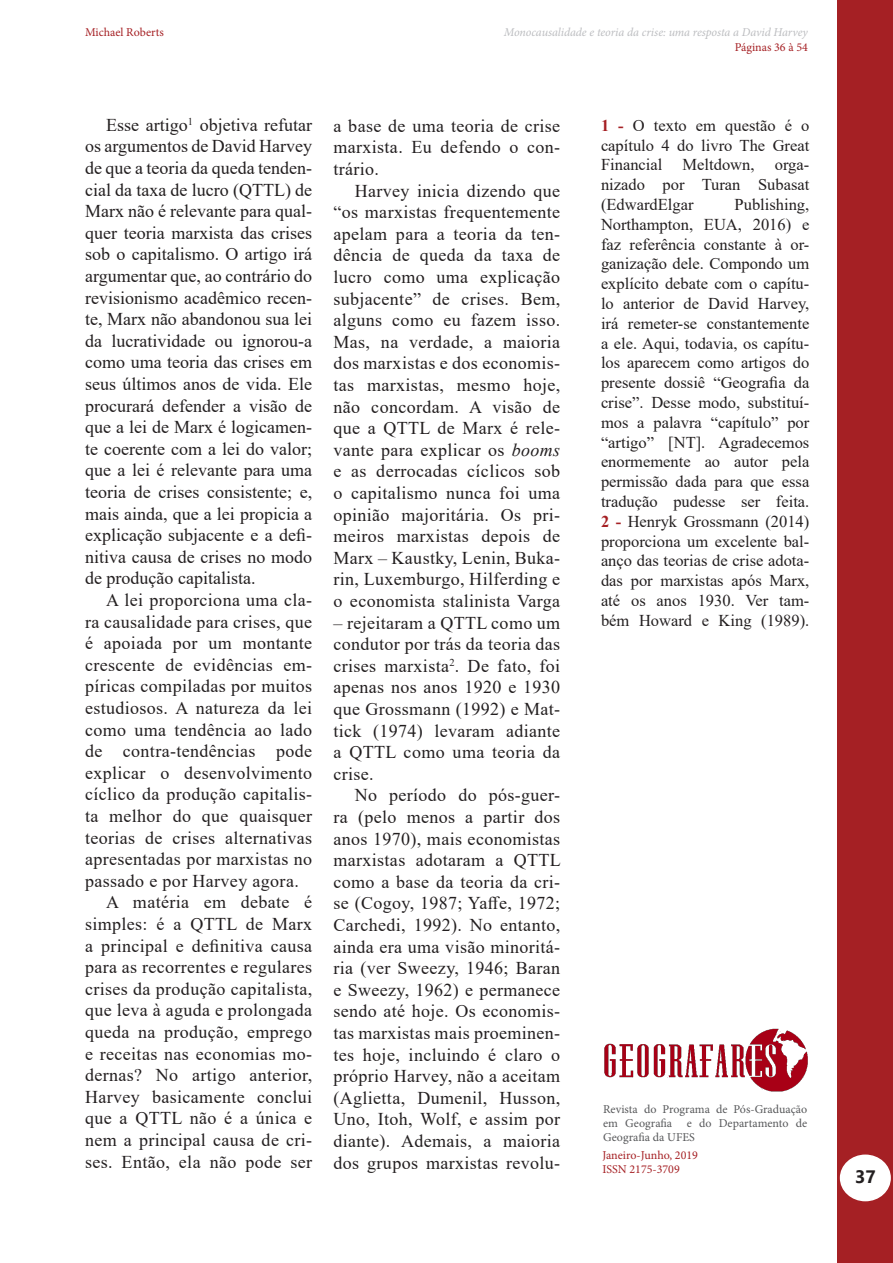
<style>
.page{position:relative;width:893px;height:1263px;background:#fff}
.page>*{position:absolute;margin:0;border:0;box-sizing:border-box;transform-origin:0 0}
.Corpo_do_Texto_Ofici{font:18px/21.6px "Times New Roman";letter-spacing:.02em;color:#231f20;text-align:justify}
.t1{font:700 18px "Segoe UI";color:#231f20}
.t2{font:16.5px/19.8px "Times New Roman";color:#231f20;text-align:justify}
.t3{font:12px/14.4px "Minion Pro";color:#57585a;text-align:justify}
.t4{font:12px/14.4px "Minion Pro";color:#a52024}
.t5{font:italic 12px "Minion Pro";letter-spacing:-.005em;color:#bcbdc0}
.s1{font-style:italic}
.s2{font-weight:700;color:#a52024}
</style>
<div class="page">
<div style="left:838px;top:0;width:55px;height:1263px;background:#a52024"></div>
<div style="left:841px;top:1155px;width:49px;height:45px;background:#fff;border-radius:50%"></div>
<div style="left:840px;top:1154px;width:51px;height:47px;border:2px solid #fff;border-radius:50%"></div>
<img style="left:604px;top:1028px;width:204px;height:64px">
<p class="t4" style="left:85px;top:25px;width:80px">Michael Roberts</p>
<p class="t5" style="left:504px;top:24px;width:305px">Monocausalidade e teoria da crise: uma resposta a David Harvey</p>
<p class="t4" style="left:735px;top:40px;width:75px">Páginas 36 à 54</p>
<p class="Corpo_do_Texto_Ofici" style="left:85px;top:113px;width:229px;text-indent:21px">Esse artigo<sup>1</sup> objetiva refutar os argumentos de David Harvey de que a teoria da queda tenden&shy;cial da taxa de lucro (QTTL) de Marx não é relevante para qual&shy;quer teoria marxista das crises sob o capitalismo. O artigo irá argumentar que, ao contrário do revisionismo acadêmico recen&shy;te, Marx não abandonou sua lei da lucratividade ou ignorou-a como uma teoria das crises em seus últimos anos de vida. Ele procurará defender a visão de que a lei de Marx é logicamen&shy;te coerente com a lei do valor; que a lei é relevante para uma teoria de crises consistente; e, mais ainda, que a lei propicia a explicação subjacente e a defi&shy;nitiva causa de crises no modo de produção capitalista.</p>
<p class="Corpo_do_Texto_Ofici" style="left:85px;top:589px;width:229px;text-indent:21px">A lei proporciona uma cla&shy;ra causalidade para crises, que é apoiada por um montante crescente de evidências em&shy;píricas compiladas por muitos estudiosos. A natureza da lei como uma tendência ao lado de contra-tendências pode explicar o desenvolvimento cíclico da produção capitalis&shy;ta melhor do que quaisquer teorias de crises alternativas apresentadas por marxistas no passado e por Harvey agora.</p>
<p class="Corpo_do_Texto_Ofici" style="left:85px;top:891px;width:229px;text-indent:21px">A matéria em debate é simples: é a QTTL de Marx a principal e definitiva causa para as recorrentes e regulares crises da produção capitalista, que leva à aguda e prolongada queda na produção, emprego e receitas nas economias mo&shy;dernas? No artigo anterior, Harvey basicamente conclui que a QTTL não é a única e nem a principal causa de cri&shy;ses. Então, ela não pode ser</p>
<p class="Corpo_do_Texto_Ofici" style="left:333px;top:114px;width:228px">a base de uma teoria de crise marxista. Eu defendo o con&shy;trário.</p>
<p class="Corpo_do_Texto_Ofici" style="left:333px;top:179px;width:228px;text-indent:21px">Harvey inicia dizendo que “os marxistas frequentemente apelam para a teoria da ten&shy;dência de queda da taxa de lucro como uma explicação subjacente” de crises. Bem, alguns como eu fazem isso.<br>Mas, na verdade, a maioria dos marxistas e dos economis&shy;tas marxistas, mesmo hoje, não concordam. A visão de que a QTTL de Marx é rele&shy;vante para explicar os <span class="s1">booms </span>e as derrocadas cíclicos sob o capitalismo nunca foi uma opinião majoritária. Os pri&shy;meiros marxistas depois de Marx – Kaustky, Lenin, Buka&shy;rin, Luxemburgo, Hilferding e o economista stalinista Varga</p>
<p class="Corpo_do_Texto_Ofici" style="left:333px;top:611px;width:228px">– rejeitaram a QTTL como um condutor por trás da teoria das crises marxista<sup>2</sup>. De fato, foi apenas nos anos 1920 e 1930 que Grossmann (1992) e Mat&shy;tick (1974) levaram adiante a QTTL como uma teoria da crise.</p>
<p class="Corpo_do_Texto_Ofici" style="left:333px;top:784px;width:229px;text-indent:21px">No período do pós-guer&shy;ra (pelo menos a partir dos anos 1970), mais economistas marxistas adotaram a QTTL como a base da teoria da cri&shy;se (Cogoy, 1987; Yaffe, 1972; Carchedi, 1992). No entanto, ainda era uma visão minoritá&shy;ria (ver Sweezy, 1946; Baran e Sweezy, 1962) e permanece sendo até hoje. Os economis&shy;tas marxistas mais proeminen&shy;tes hoje, incluindo é claro o próprio Harvey, não a aceitam (Aglietta, Dumenil, Husson, Uno, Itoh, Wolf, e assim por diante). Ademais, a maioria dos grupos marxistas revolu-</p>
<p class="t2" style="left:601px;top:115px;width:210px"><span class="s2">1 -</span> O texto em questão é o capítulo 4 do livro The Great Financial Meltdown, orga&shy;nizado por Turan Subasat (EdwardElgar</p>
<p class="t2" style="left:601px;top:194px;width:210px;text-indent:134px">Publishing, Northampton, EUA, 2016) e faz referência constante à or&shy;ganização dele. Compondo um explícito debate com o capítu&shy;lo anterior de David Harvey, irá remeter-se constantemente a ele. Aqui, todavia, os capítu&shy;los aparecem como artigos do presente dossiê “Geografia da crise”. Desse modo, substituí&shy;mos a palavra “capítulo” por “artigo” [NT]. Agradecemos enormemente ao autor pela permissão dada para que essa tradução pudesse ser feita.</p>
<p class="t2" style="left:601px;top:511px;width:210px"><span class="s2">2 -</span> Henryk Grossmann (2014) proporciona um excelente bal&shy;anço das teorias de crise adota&shy;das por marxistas após Marx, até os anos 1930. Ver tam&shy;bém Howard e King (1989).</p>
<p class="t3" style="left:603px;top:1101px;width:206px">Revista do Programa de Pós-Graduação em Geografia e do Departamento de Geografia da UFES</p>
<p class="t4" style="left:602px;top:1148px;width:97px">Janeiro-Junho, 2019<br>ISSN 2175-3709</p>
<p class="t1" style="left:855px;top:1159px;width:22px">37</p>
</div>
